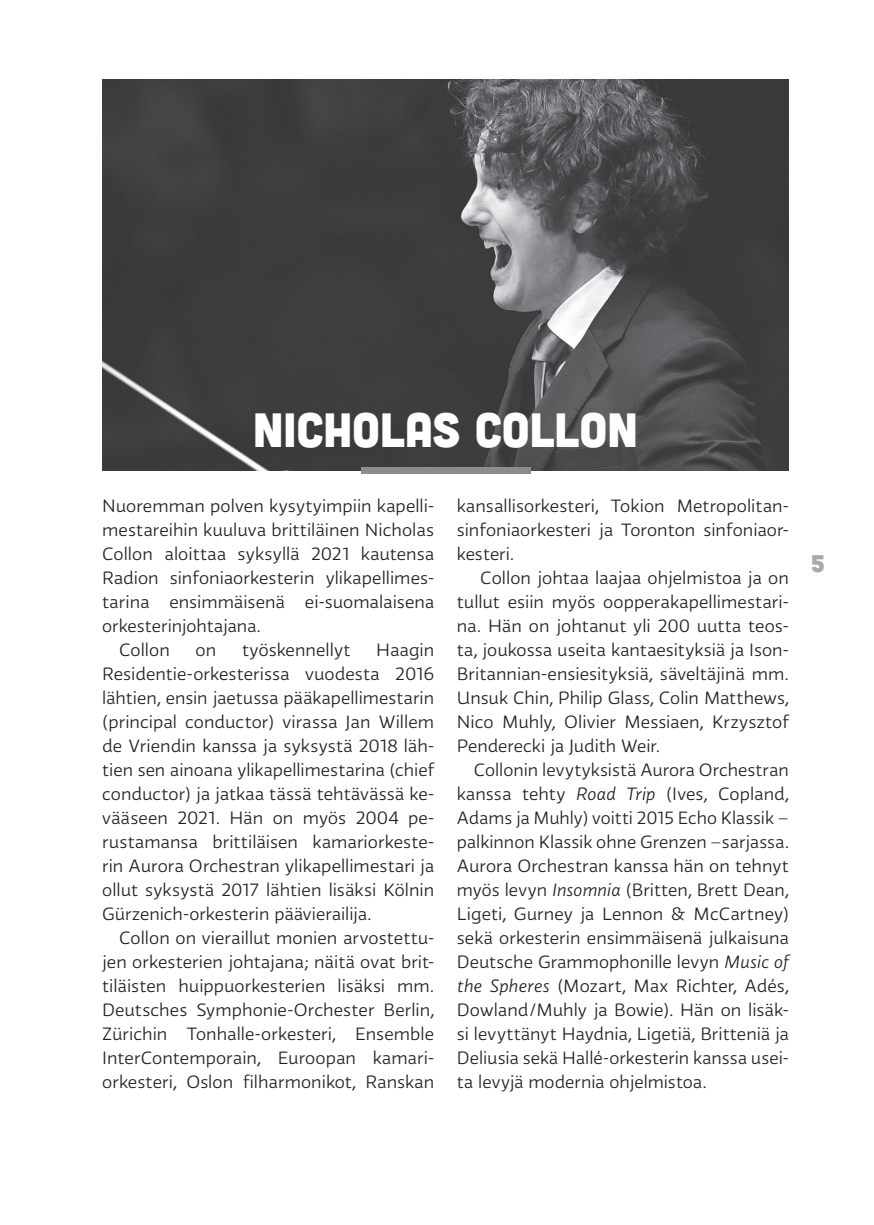
<style>
.page{position:relative;width:874px;height:1225px;background:#fff}
.page>*{position:absolute;margin:0;border:0;box-sizing:border-box;transform-origin:0 0}
.t1{font:48px "Cubano Sharp";color:#fff}
.t2{font:24px "Cubano Sharp";color:#a8a9ad}
.t3{font:17.4px/24px "Yle";letter-spacing:.005em;color:#231f20;text-align:justify}
.s1{font-style:italic}
</style>
<div class="page">
<img style="left:102px;top:79px;width:686px;height:391px">
<div style="left:360px;top:467px;width:170px;height:6px;background:#8a8c8f"></div>
<h1 class="t1" style="left:253px;top:398px;width:386px">NICHOLAS COLLON</h1>
<p class="t3" style="left:102px;top:493px;width:333px">Nuoremman polven kysytyimpiin kapelli-</p>
<p class="t3" style="left:102px;top:517px;width:333px">mestareihin kuuluva brittiläinen Nicholas</p>
<p class="t3" style="left:102px;top:541px;width:333px">Collon aloittaa syksyllä 2021 kautensa</p>
<p class="t3" style="left:102px;top:565px;width:333px">Radion sinfoniaorkesterin ylikapellimes-</p>
<p class="t3" style="left:102px;top:589px;width:333px">tarina ensimmäisenä ei-suomalaisena</p>
<p class="t3" style="left:102px;top:613px;width:160px">orkesterinjohtajana.</p>
<p class="t3" style="left:119px;top:637px;width:52px">Collon</p>
<p class="t3" style="left:195px;top:637px;width:22px">on</p>
<p class="t3" style="left:242px;top:637px;width:110px">työskennellyt</p>
<p class="t3" style="left:102px;top:637px;width:333px;text-indent:274px">Haagin Residentie-orkesterissa vuodesta 2016 lähtien, ensin jaetussa pääkapellimestarin (principal conductor) virassa Jan Willem de Vriendin kanssa ja syksystä 2018 läh&shy;tien sen ainoana ylikapellimestarina (chief conductor) ja jatkaa tässä tehtävässä ke&shy;vääseen 2021. Hän on myös 2004 pe&shy;rustamansa brittiläisen kamariorkeste&shy;rin Aurora Orchestran ylikapellimestari ja ollut syksystä 2017 lähtien lisäksi Kölnin Gürzenich-orkesterin päävierailija.</p>
<p class="t3" style="left:102px;top:925px;width:333px;text-indent:17px">Collon on vieraillut monien arvostettu&shy;jen orkesterien johtajana; näitä ovat brit&shy;tiläisten huippuorkesterien lisäksi mm.<br>Deutsches Symphonie-Orchester Berlin, Zürichin Tonhalle-orkesteri, Ensemble InterContemporain, Euroopan kamari&shy;orkesteri, Oslon filharmonikot, Ranskan</p>
<p class="t3" style="left:456px;top:493px;width:333px">kansallisorkesteri, Tokion Metropolitan&shy;sinfoniaorkesteri ja Toronton sinfoniaor&shy;kesteri.</p>
<p class="t3" style="left:456px;top:565px;width:333px;text-indent:23px">Collon johtaa laajaa ohjelmistoa ja on tullut esiin myös oopperakapellimestari&shy;na. Hän on johtanut yli 200 uutta teos&shy;ta, joukossa useita kantaesityksiä ja Ison-Britannian-ensiesityksiä, säveltäjinä mm.<br>Unsuk Chin, Philip Glass, Colin Matthews, Nico Muhly, Olivier Messiaen, Krzysztof Penderecki ja Judith Weir.</p>
<p class="t3" style="left:456px;top:757px;width:333px;text-indent:17px">Collonin levytyksistä Aurora Orchestran kanssa tehty <span class="s1">Road Trip</span> (Ives, Copland, Adams ja Muhly) voitti 2015 Echo Klassik – palkinnon Klassik ohne Grenzen –sarjassa.<br>Aurora Orchestran kanssa hän on tehnyt myös levyn <span class="s1">Insomnia</span> (Britten, Brett Dean, Ligeti, Gurney ja Lennon &amp; McCartney) sekä orkesterin ensimmäisenä julkaisuna Deutsche Grammophonille levyn <span class="s1">Music of the Spheres</span> (Mozart, Max Richter, Adés, Dowland/Muhly ja Bowie). Hän on lisäk&shy;si levyttänyt Haydnia, Ligetiä, Britteniä ja Deliusia sekä Hallé-orkesterin kanssa usei&shy;ta levyjä modernia ohjelmistoa.</p>
<h2 class="t2" style="left:810px;top:548px;width:16px">5</h2>
</div>
